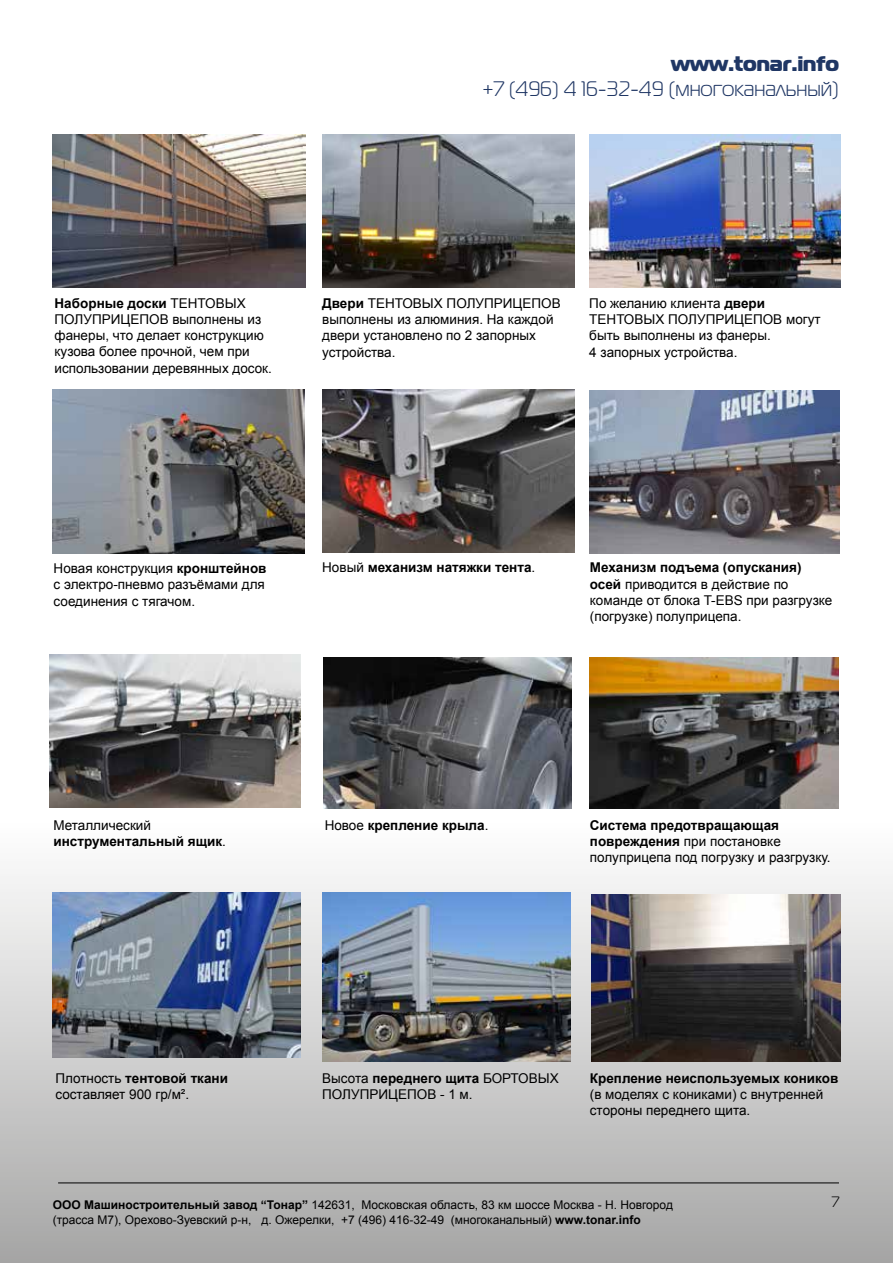
<style>
.page{position:relative;width:893px;height:1263px;background:#fff}
.page>*{position:absolute;margin:0;border:0;box-sizing:border-box;transform-origin:0 0}
.t1{font:21px "Magistral C";color:#1f3664}
.t2{font:21px "Magistral Black C";color:#1f3664}
.t3{font:15px "Magistral C";color:#000}
.t4{font:13.5px/16.2px "Arial";color:#000}
.t5{font:700 13.5px/16.2px "Arial";color:#000}
.t6{font:12px/14.4px "Arial";color:#000}
.s1{font-weight:700}
.s2{font-weight:400}
</style>
<div class="page">
<div style="left:0;top:641px;width:893px;height:622px;background:linear-gradient(to bottom,#fff,#ababab)"></div>
<img style="left:322px;top:892px;width:248px;height:170px">
<img style="left:53px;top:390px;width:251px;height:163px">
<img style="left:53px;top:135px;width:253px;height:153px">
<img style="left:322px;top:390px;width:252px;height:162px">
<img style="left:322px;top:135px;width:252px;height:152px">
<img style="left:590px;top:390px;width:249px;height:163px">
<img style="left:49px;top:654px;width:251px;height:153px">
<img style="left:590px;top:658px;width:249px;height:151px">
<img style="left:323px;top:658px;width:248px;height:151px">
<img style="left:53px;top:892px;width:247px;height:165px">
<img style="left:591px;top:894px;width:249px;height:168px">
<img style="left:590px;top:134px;width:250px;height:153px">
<hr style="left:58px;top:1182px;width:781px;height:1px;background:#000">
<h1 class="t2" style="left:671px;top:50px;width:169px">www.tonar.info</h1>
<h1 class="t1" style="left:482px;top:78px;width:358px">+7 (496) 4 16-32-49 (многоканальный)</h1>
<p class="t4" style="left:55px;top:295px;width:219px"><span class="s1">Наборные доски</span> ТЕНТОВЫХ<br>ПОЛУПРИЦЕПОВ выполнены из фанеры, что делает конструкцию кузова более прочной, чем при использовании деревянных досок.</p>
<p class="t4" style="left:322px;top:295px;width:240px"><span class="s1">Двери</span> ТЕНТОВЫХ ПОЛУПРИЦЕПОВ выполнены из алюминия. На каждой двери установлено по 2 запорных устройства.</p>
<p class="t4" style="left:589px;top:295px;width:233px">По желанию клиента <span class="s1">двери<br></span>ТЕНТОВЫХ ПОЛУПРИЦЕПОВ могут быть выполнены из фанеры.<br>4 запорных устройства.</p>
<p class="t4" style="left:54px;top:560px;width:214px">Новая конструкция <span class="s1">кронштейнов </span>с электро-пневмо разъёмами для соединения с тягачом.</p>
<p class="t5" style="left:322px;top:560px;width:215px"><span class="s2">Новый</span> механизм натяжки тента<span class="s2">.</span></p>
<p class="t4" style="left:590px;top:560px;width:244px"><span class="s1">Механизм подъема (опускания) осей</span> приводится в действие по команде от блока T-EBS при разгрузке (погрузке) полуприцепа.</p>
<p class="t5" style="left:53px;top:818px;width:174px"><span class="s2">Металлический </span>инструментальный ящик<span class="s2">.</span></p>
<p class="t5" style="left:325px;top:818px;width:165px"><span class="s2">Новое</span> крепление крыла<span class="s2">.</span></p>
<p class="t4" style="left:590px;top:817px;width:242px"><span class="s1">Cистема предотвращающая повреждения</span> при постановке полуприцепа под погрузку и разгрузку.</p>
<p class="t4" style="left:55px;top:1070px;width:174px">Плотность <span class="s1">тентовой ткани </span>составляет 900 гр/м².</p>
<p class="t4" style="left:322px;top:1070px;width:238px">Высота <span class="s1">переднего щита</span> БОРТОВЫХ<br>ПОЛУПРИЦЕПОВ - 1 м.</p>
<p class="t5" style="left:590px;top:1071px;width:250px">Крепление неиспользуемых коников</p>
<p class="t4" style="left:590px;top:1086px;width:235px">(в моделях с кониками) с внутренней стороны переднего щита.</p>
<p class="t6" style="left:53px;top:1198px;width:622px"><span class="s1">ООО Машиностроительный завод “Тонар”</span> 142631, Московская область, 83 км шоссе Москва - Н. Новгород (трасса M7), Орехово-Зуевский р-н, д. Ожерелки, +7 (496) 416-32-49 (многоканальный) <span class="s1">www.tonar.info</span></p>
<p class="t3" style="left:832px;top:1194px;width:8px">7</p>
</div>
